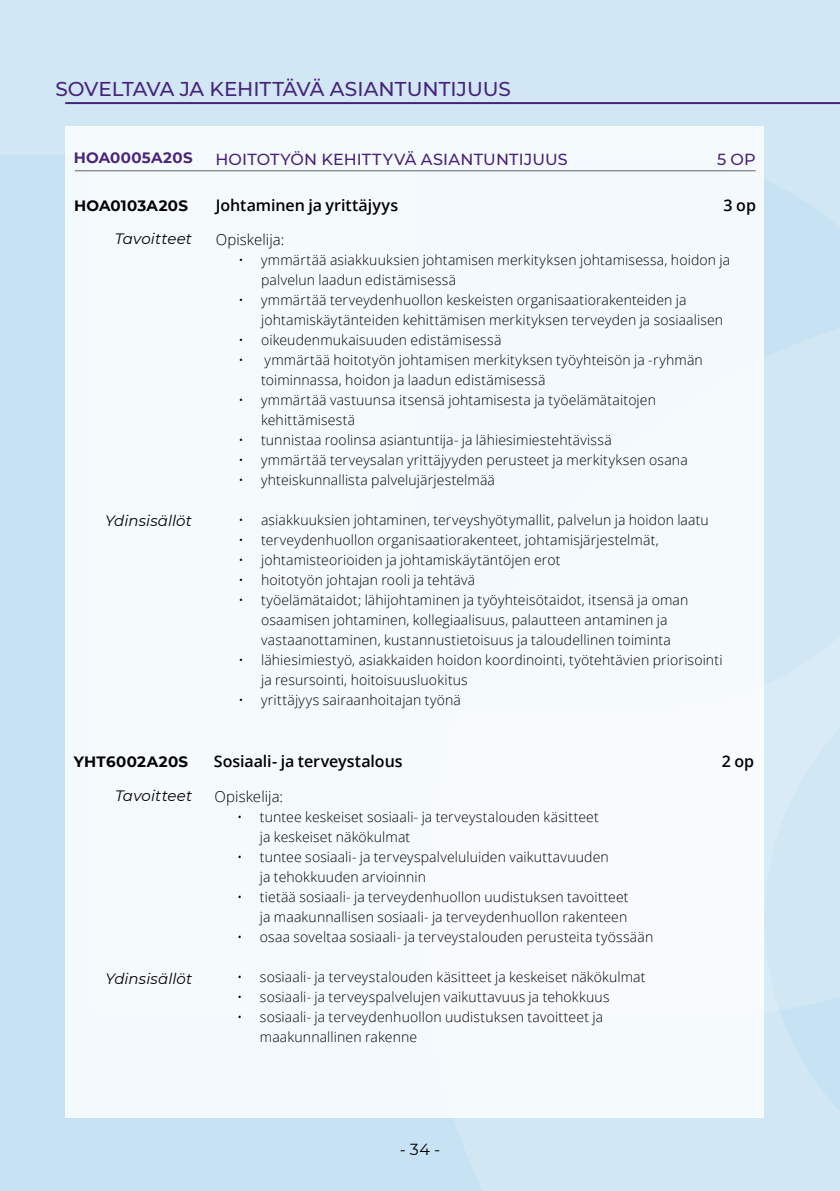
<style>
.page{position:relative;width:840px;height:1191px;background:#fff}
.page>*{position:absolute;margin:0;border:0;box-sizing:border-box;transform-origin:0 0}
.t1{font:500 20px "Montserrat";letter-spacing:-.005em;color:#48237c}
.t2{font:600 16px "Open Sans";letter-spacing:-.005em;color:#000}
.t3{font:500 16px "Montserrat";letter-spacing:.01em;color:#48237c}
.t4{font:16px "Montserrat";color:#000}
.t5{font:italic 15px "Montserrat";letter-spacing:.005em;color:#000}
.t6{font:700 15px "Montserrat";letter-spacing:.02em;color:#000}
.t7{font:300 15px "Open Sans";letter-spacing:.005em;color:#000}
.t8{font:700 15px "Montserrat";letter-spacing:.02em;color:#48237c}
.t9{font:300 14px/20px "Open Sans";letter-spacing:.01em;color:#000}
</style>
<div class="page">
<div style="left:0;top:0;width:839px;height:1191px;background:#d1e8f4"></div>
<hr style="left:65px;top:102px;width:774px;height:2px;background:#48237c">
<div style="left:65px;top:126px;width:698px;height:991px;background:#f5fafc"></div>
<hr style="left:75px;top:170px;width:680px;height:1px;background:#646363">
<h1 class="t1" style="left:55px;top:75px;width:457px">SOVELTAVA JA KEHITTÄVÄ ASIANTUNTIJUUS</h1>
<p class="t8" style="left:74px;top:147px;width:120px">HOA0005A20S</p>
<p class="t3" style="left:215px;top:148px;width:354px">HOITOTYÖN KEHITTYVÄ ASIANTUNTIJUUS</p>
<p class="t3" style="left:716px;top:148px;width:40px">5 OP</p>
<p class="t6" style="left:74px;top:195px;width:115px">HOA0103A20S</p>
<p class="t2" style="left:215px;top:194px;width:184px">Johtaminen ja yrittäjyys</p>
<p class="t2" style="left:723px;top:194px;width:34px">3 op</p>
<p class="t5" style="left:115px;top:229px;width:78px">Tavoitteet</p>
<p class="t7" style="left:215px;top:229px;width:70px">Opiskelija:</p>
<p class="t9" style="left:261px;top:249px;width:470px;text-indent:-23px">• ymmärtää asiakkuuksien johtamisen merkityksen johtamisessa, hoidon ja palvelun laadun edistämisessä</p>
<p class="t9" style="left:261px;top:289px;width:463px;text-indent:-23px">• ymmärtää terveydenhuollon keskeisten organisaatiorakenteiden ja johtamiskäytänteiden kehittämisen merkityksen terveyden ja sosiaalisen</p>
<p class="t9" style="left:238px;top:329px;width:264px">• oikeudenmukaisuuden edistämisessä</p>
<p class="t9" style="left:261px;top:349px;width:443px;text-indent:-23px">• ymmärtää hoitotyön johtamisen merkityksen työyhteisön ja -ryhmän toiminnassa, hoidon ja laadun edistämisessä</p>
<p class="t9" style="left:261px;top:389px;width:396px;text-indent:-23px">• ymmärtää vastuunsa itsensä johtamisesta ja työelämätaitojen kehittämisestä</p>
<p class="t9" style="left:238px;top:429px;width:374px">• tunnistaa roolinsa asiantuntija- ja lähiesimiestehtävissä</p>
<p class="t9" style="left:238px;top:449px;width:450px">• ymmärtää terveysalan yrittäjyyden perusteet ja merkityksen osana</p>
<p class="t9" style="left:238px;top:469px;width:258px">• yhteiskunnallista palvelujärjestelmää</p>
<p class="t5" style="left:105px;top:510px;width:88px">Ydinsisällöt</p>
<p class="t9" style="left:238px;top:509px;width:471px">• asiakkuuksien johtaminen, terveyshyötymallit, palvelun ja hoidon laatu</p>
<p class="t9" style="left:238px;top:529px;width:421px">• terveydenhuollon organisaatiorakenteet, johtamisjärjestelmät,</p>
<p class="t9" style="left:238px;top:549px;width:323px">• johtamisteorioiden ja johtamiskäytäntöjen erot</p>
<p class="t9" style="left:238px;top:569px;width:238px">• hoitotyön johtajan rooli ja tehtävä</p>
<p class="t9" style="left:238px;top:589px;width:451px;text-align:center">• työelämätaidot; lähijohtaminen ja työyhteisötaidot, itsensä ja oman osaamisen johtaminen, kollegiaalisuus, palautteen antaminen ja vastaanottaminen, kustannustietoisuus ja taloudellinen toiminta</p>
<p class="t9" style="left:261px;top:649px;width:462px;text-indent:-23px">• lähiesimiestyö, asiakkaiden hoidon koordinointi, työtehtävien priorisointi ja resursointi, hoitoisuusluokitus</p>
<p class="t9" style="left:238px;top:689px;width:224px">• yrittäjyys sairaanhoitajan työnä</p>
<p class="t6" style="left:74px;top:750px;width:116px">YHT6002A20S</p>
<p class="t2" style="left:214px;top:750px;width:190px">Sosiaali- ja terveystalous</p>
<p class="t2" style="left:721px;top:750px;width:34px">2 op</p>
<p class="t5" style="left:115px;top:785px;width:78px">Tavoitteet</p>
<p class="t7" style="left:214px;top:786px;width:70px">Opiskelija:</p>
<p class="t9" style="left:260px;top:806px;width:340px;text-indent:-23px">• tuntee keskeiset sosiaali- ja terveystalouden käsitteet ja keskeiset näkökulmat</p>
<p class="t9" style="left:260px;top:846px;width:350px;text-indent:-23px">• tuntee sosiaali- ja terveyspalveluluiden vaikuttavuuden ja tehokkuuden arvioinnin</p>
<p class="t9" style="left:237px;top:886px;width:392px;text-align:right">• tietää sosiaali- ja terveydenhuollon uudistuksen tavoitteet ja maakunnallisen sosiaali- ja terveydenhuollon rakenteen</p>
<p class="t9" style="left:237px;top:926px;width:417px">• osaa soveltaa sosiaali- ja terveystalouden perusteita työssään</p>
<p class="t5" style="left:105px;top:968px;width:88px">Ydinsisällöt</p>
<p class="t9" style="left:237px;top:966px;width:409px">• sosiaali- ja terveystalouden käsitteet ja keskeiset näkökulmat</p>
<p class="t9" style="left:237px;top:986px;width:373px">• sosiaali- ja terveyspalvelujen vaikuttavuus ja tehokkuus</p>
<p class="t9" style="left:260px;top:1006px;width:344px;text-indent:-23px">• sosiaali- ja terveydenhuollon uudistuksen tavoitteet ja maakunnallinen rakenne</p>
<p class="t4" style="left:399px;top:1138px;width:42px">- 34 -</p>
</div>
